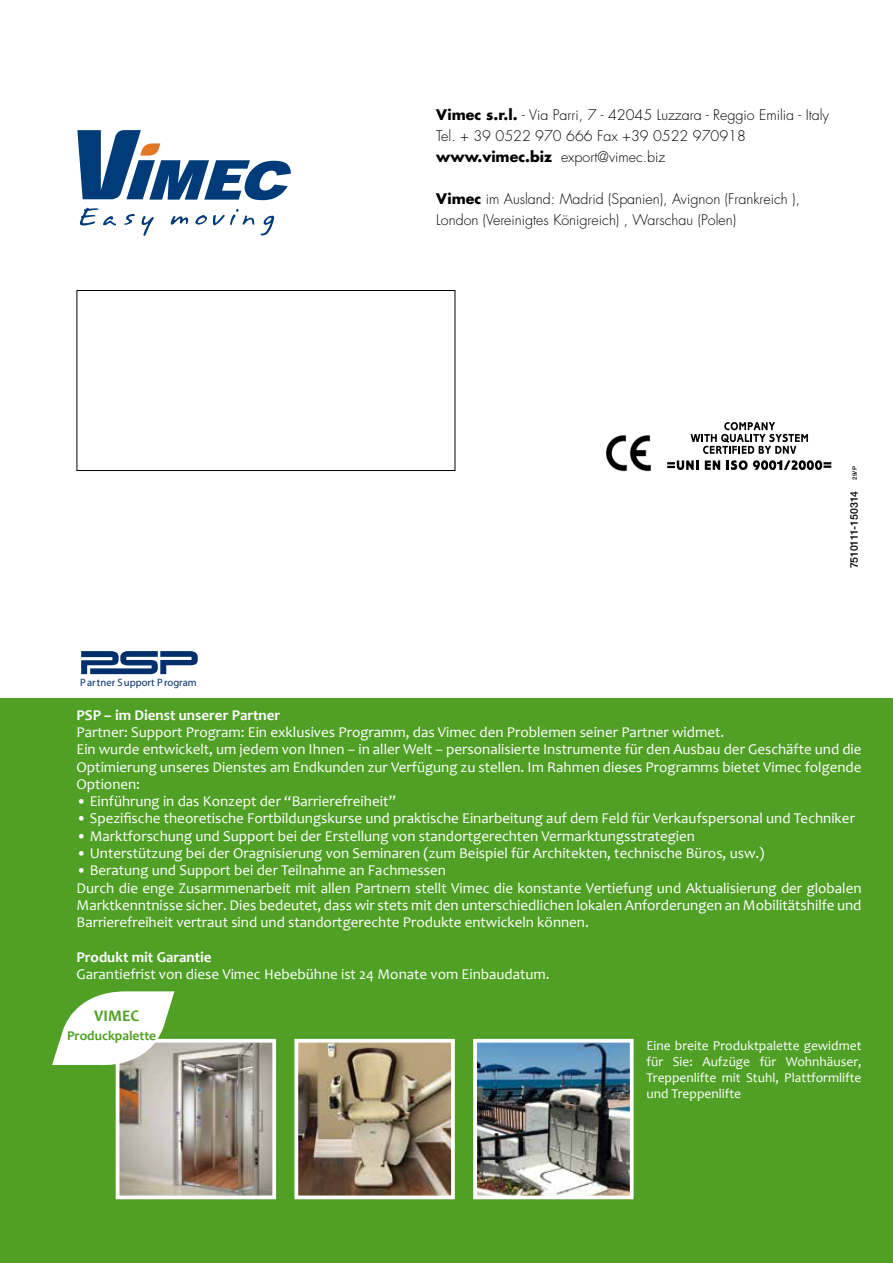
<style>
.page{position:relative;width:893px;height:1263px;background:#fff}
.page>*{position:absolute;margin:0;border:0;box-sizing:border-box;transform-origin:0 0}
.t1{font:700 16.2px "Candara";color:#51a026}
.t2{font:15px/17.2px "Candara";color:#fff}
.t3{font:700 15px "Candara";color:#fff}
.t4{font:300 14.25px/21px "Futura Std";color:#000}
.t5{font:13.5px/16.2px "Candara";color:#fff;text-align:justify}
.t6{font:700 13.5px "Candara";color:#51a026}
.t7{font:10.65px "Myriad Pro";color:#002f6b}
.t8{font:500 10.5px "Helvetica Neue LT Std";letter-spacing:-.01em;color:#000}
.t9{font:500 6px "Helvetica Neue LT Std";color:#000}
.s1{font-family:"Futura";font-weight:700}
</style>
<div class="page">
<div style="left:0;top:110px;width:893px;height:1153px;background:#51a026"></div>
<div style="left:0;top:94px;width:893px;height:604px;background:#fff"></div>
<svg style="left:81px;top:651px;width:117px;height:23px"></svg>
<div style="left:77px;top:290px;width:378px;height:181px;border:1px solid #000"></div>
<svg style="left:77px;top:130px;width:214px;height:70px"></svg>
<svg style="left:80px;top:208px;width:36px;height:17px"></svg>
<svg style="left:124px;top:214px;width:11px;height:11px"></svg>
<svg style="left:142px;top:216px;width:12px;height:20px"></svg>
<svg style="left:171px;top:216px;width:17px;height:9px"></svg>
<svg style="left:195px;top:215px;width:12px;height:10px"></svg>
<svg style="left:213px;top:209px;width:41px;height:16px"></svg>
<svg style="left:261px;top:216px;width:13px;height:19px"></svg>
<img style="left:121px;top:1044px;width:150px;height:150px">
<div style="left:116px;top:1039px;width:160px;height:160px;border:4px solid #fff"></div>
<img style="left:478px;top:1044px;width:151px;height:150px">
<div style="left:473px;top:1039px;width:161px;height:160px;border:4px solid #fff"></div>
<svg style="left:52px;top:991px;width:122px;height:78px"></svg>
<img style="left:299px;top:1044px;width:151px;height:150px">
<div style="left:294px;top:1039px;width:161px;height:160px;border:4px solid #fff"></div>
<img style="left:606px;top:435px;width:45px;height:37px">
<svg style="left:690px;top:422px;width:118px;height:32px"></svg>
<svg style="left:705px;top:460px;width:15px;height:10px"></svg>
<svg style="left:667px;top:460px;width:31px;height:10px"></svg>
<svg style="left:727px;top:460px;width:104px;height:10px"></svg>
<p class="t7" style="left:80px;top:677px;width:118px">Partner Support Program</p>
<p class="t4" style="left:436px;top:105px;width:394px"><span class="s1">Vimec s.r.l.</span> - Via Parri, 7 - 42045 Luzzara - Reggio Emilia - Italy<br>Tel. + 39 0522 970 666 Fax +39 0522 970918 <span class="s1">www.vimec.biz</span> export@vimec.biz</p>
<p class="t4" style="left:436px;top:189px;width:365px"><span class="s1">Vimec</span> im Ausland: Madrid (Spanien), Avignon (Frankreich ),<br>London (Vereinigtes Königreich) , Warschau (Polen)</p>
<p class="t9" style="left:851px;top:480px;width:15px;rotate:-90deg">29/P</p>
<p class="t8" style="left:848px;top:568px;width:79px;rotate:-90deg">7510111-150314</p>
<p class="t3" style="left:77px;top:706px;width:205px">PSP – im Dienst unserer Partner</p>
<p class="t2" style="left:77px;top:724px;width:786px">Partner: Support Program: Ein exklusives Programm, das Vimec den Problemen seiner Partner widmet.<br>Ein wurde entwickelt, um jedem von Ihnen – in aller Welt – personalisierte Instrumente für den Ausbau der Geschäfte und die Optimierung unseres Dienstes am Endkunden zur Verfügung zu stellen. Im Rahmen dieses Programms bietet Vimec folgende Optionen:</p>
<p class="t2" style="left:77px;top:793px;width:321px">• Einführung in das Konzept der “Barrierefreiheit”</p>
<p class="t2" style="left:77px;top:810px;width:780px">• Spezifische theoretische Fortbildungskurse und praktische Einarbeitung auf dem Feld für Verkaufspersonal und Techniker</p>
<p class="t2" style="left:77px;top:827px;width:620px">• Marktforschung und Support bei der Erstellung von standortgerechten Vermarktungsstrategien</p>
<p class="t2" style="left:77px;top:844px;width:689px">• Unterstützung bei der Oragnisierung von Seminaren (zum Beispiel für Architekten, technische Büros, usw.)</p>
<p class="t2" style="left:77px;top:862px;width:786px">• Beratung und Support bei der Teilnahme an Fachmessen<br>Durch die enge Zusarmmenarbeit mit allen Partnern stellt Vimec die konstante Vertiefung und Aktualisierung der globalen Marktkenntnisse sicher. Dies bedeutet, dass wir stets mit den unterschiedlichen lokalen Anforderungen an Mobilitätshilfe und Barrierefreiheit vertraut sind und standortgerechte Produkte entwickeln können.</p>
<p class="t3" style="left:77px;top:947px;width:137px">Produkt mit Garantie</p>
<p class="t2" style="left:77px;top:965px;width:475px">Garantiefrist von diese Vimec Hebebühne ist 24 Monate vom Einbaudatum.</p>
<p class="t1" style="left:94px;top:1006px;width:47px">VIMEC</p>
<p class="t6" style="left:67px;top:1027px;width:91px">Produckpalette</p>
<p class="t5" style="left:647px;top:1037px;width:216px">Eine breite Produktpalette gewidmet für Sie: Aufzüge für Wohnhäuser, Treppenlifte mit Stuhl, Plattformlifte und Treppenlifte</p>
</div>
